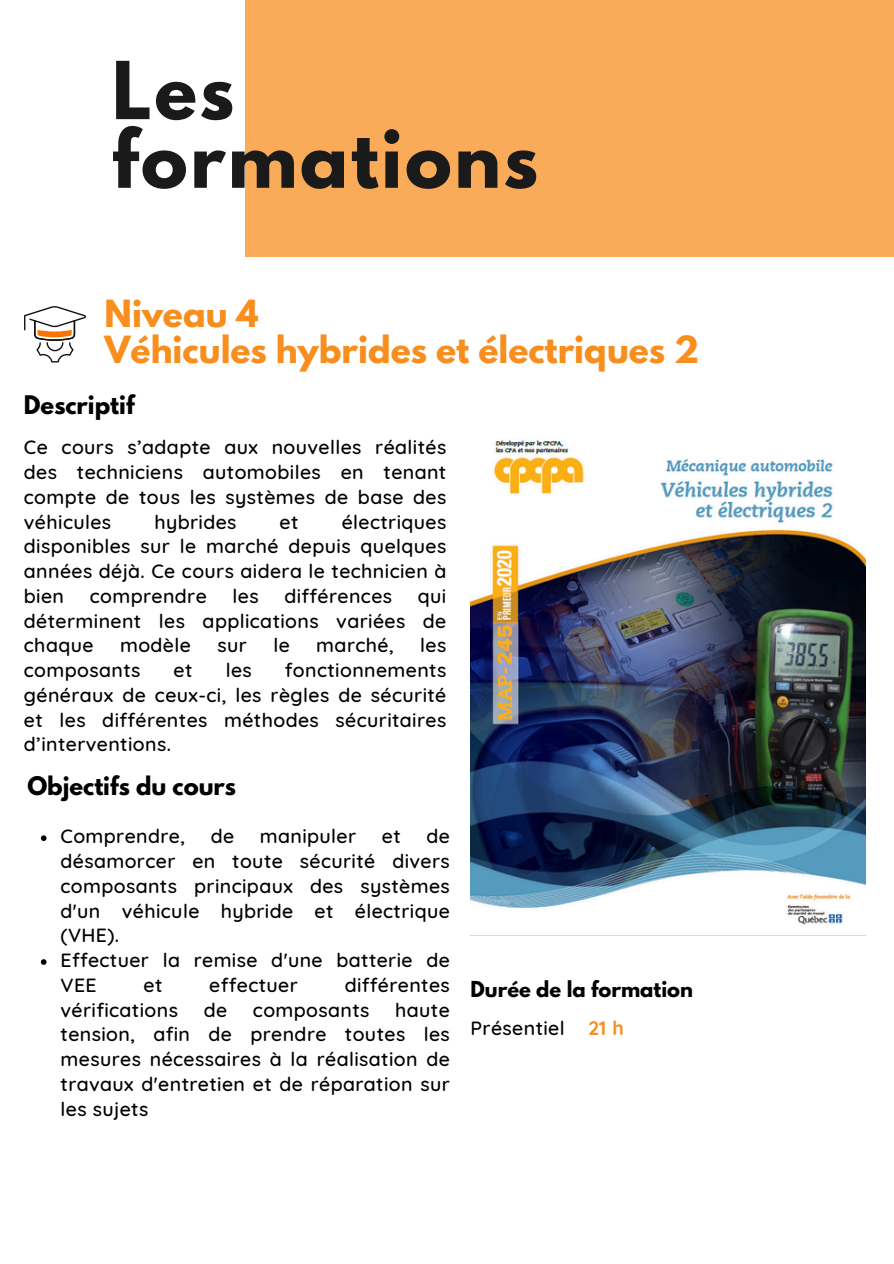
<style>
.page{position:relative;width:894px;height:1264px;background:#fff}
.page>*{position:absolute;margin:0;border:0;box-sizing:border-box;transform-origin:0 0}
.t1{font:700 70.65px/68.7px "League Spartan";letter-spacing:.035em;color:#1a1a1a}
.t2{font:700 33.15px/36px "League Spartan";color:#f78e1e}
.t3{font:700 22.65px "League Spartan";color:#000}
.t4{font:500 19.5px/24.8px "Quicksand";letter-spacing:.02em;color:#000;text-align:justify}
.t5{font:700 19.5px "League Spartan";color:#000}
.s1{font-weight:700;color:#f78e1e}
</style>
<div class="page">
<div style="left:245px;top:0;width:648px;height:256px;background:#f9ab59"></div>
<svg style="left:24px;top:306px;width:62px;height:56px"></svg>
<img style="left:470px;top:440px;width:395px;height:485px">
<svg style="left:41px;top:835px;width:5px;height:6px"></svg>
<svg style="left:41px;top:959px;width:5px;height:5px"></svg>
<h1 class="t1" style="left:112px;top:65px;width:427px">Les formations</h1>
<p class="t2" style="left:105px;top:300px;width:596px">Niveau 4<br>Véhicules hybrides et électriques 2</p>
<h2 class="t3" style="left:24px;top:394px;width:112px">Descriptif</h2>
<h3 class="t4" style="left:24px;top:434px;width:424px">Ce cours s’adapte aux nouvelles réalités des techniciens automobiles en tenant compte de tous les systèmes de base des véhicules</h3>
<h3 class="t4" style="left:24px;top:509px;width:424px;text-indent:318px">électriques disponibles sur le marché depuis quelques années déjà. Ce cours aidera le technicien à bien</h3>
<h3 class="t4" style="left:154px;top:509px;width:84px">hybrides</h3>
<h3 class="t4" style="left:279px;top:509px;width:20px">et</h3>
<h3 class="t4" style="left:90px;top:583px;width:118px">comprendre</h3>
<h3 class="t4" style="left:232px;top:583px;width:28px">les</h3>
<h3 class="t4" style="left:284px;top:583px;width:109px">différences</h3>
<h3 class="t4" style="left:24px;top:583px;width:424px;text-indent:394px">qui déterminent les applications variées de chaque</h3>
<h3 class="t4" style="left:120px;top:632px;width:72px">modèle</h3>
<h3 class="t4" style="left:217px;top:632px;width:31px">sur</h3>
<h3 class="t4" style="left:273px;top:632px;width:18px">le</h3>
<h3 class="t4" style="left:316px;top:632px;width:79px">marché,</h3>
<h3 class="t4" style="left:420px;top:632px;width:28px">les</h3>
<h3 class="t4" style="left:24px;top:657px;width:118px">composants</h3>
<h3 class="t4" style="left:173px;top:657px;width:20px">et</h3>
<h3 class="t4" style="left:226px;top:657px;width:28px">les</h3>
<h3 class="t4" style="left:24px;top:657px;width:424px;text-indent:261px">fonctionnements généraux de ceux-ci, les règles de sécurité et les différentes méthodes sécuritaires d’interventions.</h3>
<h3 class="t3" style="left:27px;top:774px;width:210px">Objectifs du cours</h3>
<p class="t4" style="left:60px;top:823px;width:391px;text-indent:366px">de désamorcer en toute sécurité divers composants principaux des systèmes d'un véhicule hybride et électrique (VHE).</p>
<p class="t4" style="left:60px;top:947px;width:391px">Effectuer la remise d'une batterie de<br>VEE</p>
<p class="t4" style="left:60px;top:823px;width:126px">Comprendre,</p>
<p class="t4" style="left:211px;top:823px;width:25px">de</p>
<p class="t4" style="left:260px;top:823px;width:98px">manipuler</p>
<p class="t4" style="left:382px;top:823px;width:20px">et</p>
<p class="t4" style="left:143px;top:972px;width:20px">et</p>
<p class="t4" style="left:209px;top:972px;width:90px">effectuer</p>
<p class="t4" style="left:344px;top:972px;width:107px">différentes</p>
<p class="t4" style="left:60px;top:996px;width:119px">vérifications</p>
<p class="t4" style="left:204px;top:996px;width:25px">de</p>
<p class="t4" style="left:253px;top:996px;width:118px">composants</p>
<p class="t4" style="left:60px;top:996px;width:391px;text-indent:334px">haute tension, afin de prendre toutes les mesures nécessaires à la réalisation de travaux d'entretien et de réparation sur les sujets</p>
<h4 class="t5" style="left:470px;top:979px;width:224px">Durée de la formation</h4>
<p class="t4" style="left:470px;top:1015px;width:155px">Présentiel <span class="s1">21 h</span></p>
</div>
